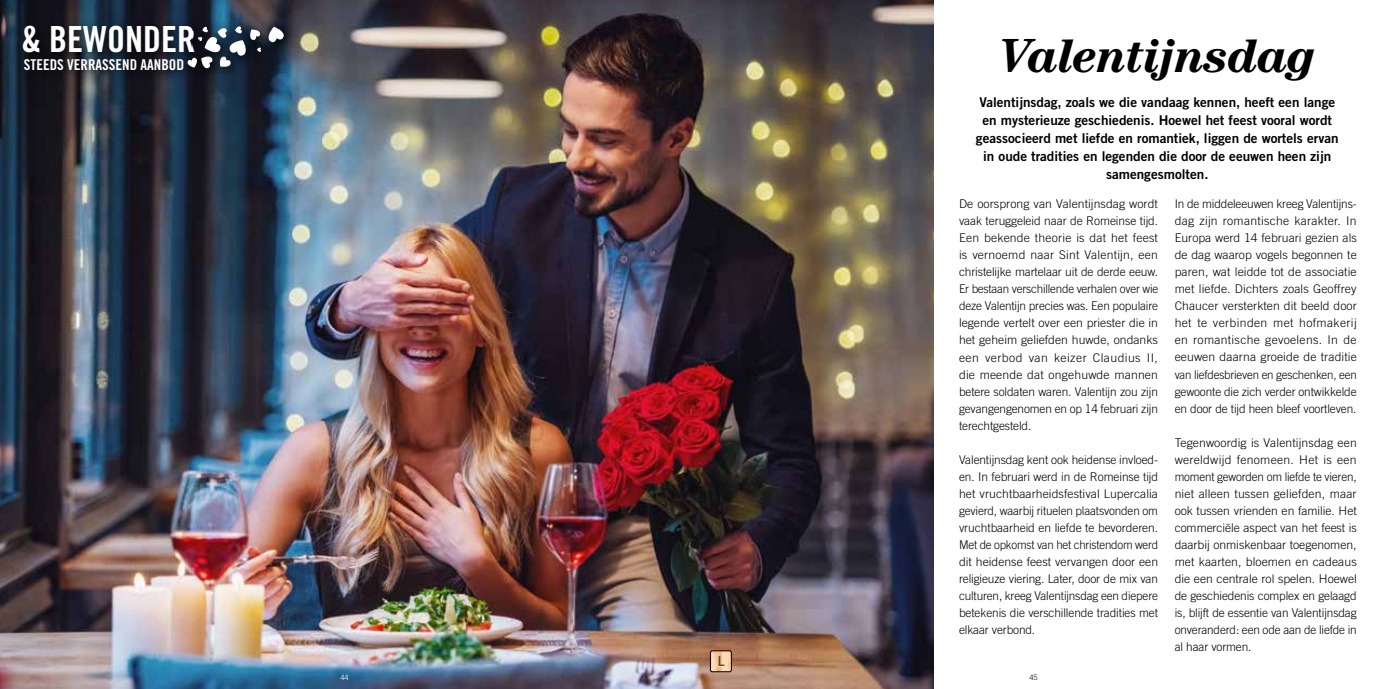
<style>
.page{position:relative;width:1378px;height:689px;background:#fff}
.page>*{position:absolute;margin:0;border:0;box-sizing:border-box;transform-origin:0 0}
.t1{font:italic 700 48px "Century Std";letter-spacing:-.02em;color:#000}
.t2{font:36px "Trade Gothic LT Std Bd Cn 20";color:#fff}
.t3{font:15px "Trade Gothic LT Std Bd Cn 20";color:#fff}
.t4{font:13.5px/18px "Trade Gothic LT Std Bd 2";color:#000;text-align:center}
.t5{font:300 12px/17px "Trade Gothic LT Std";letter-spacing:-.01em;color:#000;text-align:justify}
.t6{font:300 7.5px "Trade Gothic LT Std";color:#fff}
.t7{font:300 7.5px "Trade Gothic LT Std";color:#000}
</style>
<div class="page">
<img style="left:0;top:0;width:689px;height:689px">
<div style="left:19px;top:53px;width:176px;height:29px;background:#000;opacity:.75"></div>
<div style="left:17px;top:19px;width:188px;height:45px;background:#000;opacity:.75"></div>
<div style="left:197px;top:22px;width:22px;height:22px;background:#000;opacity:.75"></div>
<div style="left:252px;top:42px;width:20px;height:21px;background:#111420"></div>
<div style="left:230px;top:21px;width:23px;height:24px;background:#000;opacity:.75"></div>
<div style="left:212px;top:22px;width:26px;height:27px;background:#000;opacity:.75"></div>
<div style="left:182px;top:52px;width:26px;height:27px;background:#000;opacity:.75"></div>
<div style="left:196px;top:51px;width:28px;height:29px;background:#000;opacity:.75"></div>
<div style="left:244px;top:24px;width:27px;height:27px;background:#000;opacity:.75"></div>
<div style="left:214px;top:51px;width:28px;height:27px;background:#000;opacity:.75"></div>
<div style="left:263px;top:22px;width:32px;height:31px;background:#000;opacity:.75"></div>
<svg style="left:267px;top:27px;width:17px;height:15px"></svg>
<svg style="left:187px;top:26px;width:74px;height:42px"></svg>
<img style="left:689px;top:0;width:245px;height:689px">
<svg style="left:710px;top:651px;width:22px;height:21px"></svg>
<div style="left:710px;top:651px;width:21px;height:21px;border:1px solid #000;border-radius:2px"></div>
<h2 class="t2" style="left:21px;top:17px;width:175px">&amp; BEWONDER</h2>
<p class="t3" style="left:24px;top:56px;width:161px">STEEDS VERRASSEND AANBOD</p>
<h1 class="t1" style="left:999px;top:28px;width:320px">Valentijnsdag</h1>
<p class="t4" style="left:976px;top:92px;width:364px">Valentijnsdag, zoals we die vandaag kennen, heeft een lange en mysterieuze geschiedenis. Hoewel het feest vooral wordt geassocieerd met liefde en romantiek, liggen de wortels ervan in oude tradities en legenden die door de eeuwen heen zijn samengesmolten.</p>
<p class="t5" style="left:959px;top:195px;width:201px">De oorsprong van Valentijnsdag wordt vaak teruggeleid naar de Romeinse tijd.<br>Een bekende theorie is dat het feest is vernoemd naar Sint Valentijn, een christelijke martelaar uit de derde eeuw.<br>Er bestaan verschillende verhalen over wie deze Valentijn precies was. Een populaire legende vertelt over een priester die in het geheim geliefden huwde, ondanks een verbod van keizer Claudius II, die meende dat ongehuwde mannen betere soldaten waren. Valentijn zou zijn gevangengenomen en op 14 februari zijn terechtgesteld.</p>
<p class="t5" style="left:959px;top:451px;width:201px">Valentijnsdag kent ook heidense invloed&shy;en. In februari werd in de Romeinse tijd het vruchtbaarheidsfestival Lupercalia gevierd, waarbij rituelen plaatsvonden om vruchtbaarheid en liefde te bevorderen.<br>Met de opkomst van het christendom werd dit heidense feest vervangen door een religieuze viering. Later, door de mix van culturen, kreeg Valentijnsdag een diepere betekenis die verschillende tradities met elkaar verbond.</p>
<p class="t5" style="left:1174px;top:195px;width:184px">In de middeleeuwen kreeg Valentijns&shy;dag zijn romantische karakter. In Europa werd 14 februari gezien als de dag waarop vogels begonnen te paren, wat leidde tot de associatie met liefde. Dichters zoals Geoffrey Chaucer versterkten dit beeld door het te verbinden met hofmakerij en romantische gevoelens. In de eeuwen daarna groeide de traditie van liefdesbrieven en geschenken, een gewoonte die zich verder ontwikkelde en door de tijd heen bleef voortleven.</p>
<p class="t5" style="left:1174px;top:434px;width:184px">Tegenwoordig is Valentijnsdag een wereldwijd fenomeen. Het is een moment geworden om liefde te vieren, niet alleen tussen geliefden, maar ook tussen vrienden en familie. Het commerciële aspect van het feest is daarbij onmiskenbaar toegenomen, met kaarten, bloemen en cadeaus die een centrale rol spelen. Hoewel de geschiedenis complex en gelaagd is, blijft de essentie van Valentijnsdag onveranderd: een ode aan de liefde in al haar vormen.</p>
<p class="t6" style="left:340px;top:672px;width:10px">44</p>
<p class="t7" style="left:1029px;top:672px;width:10px">45</p>
</div>
